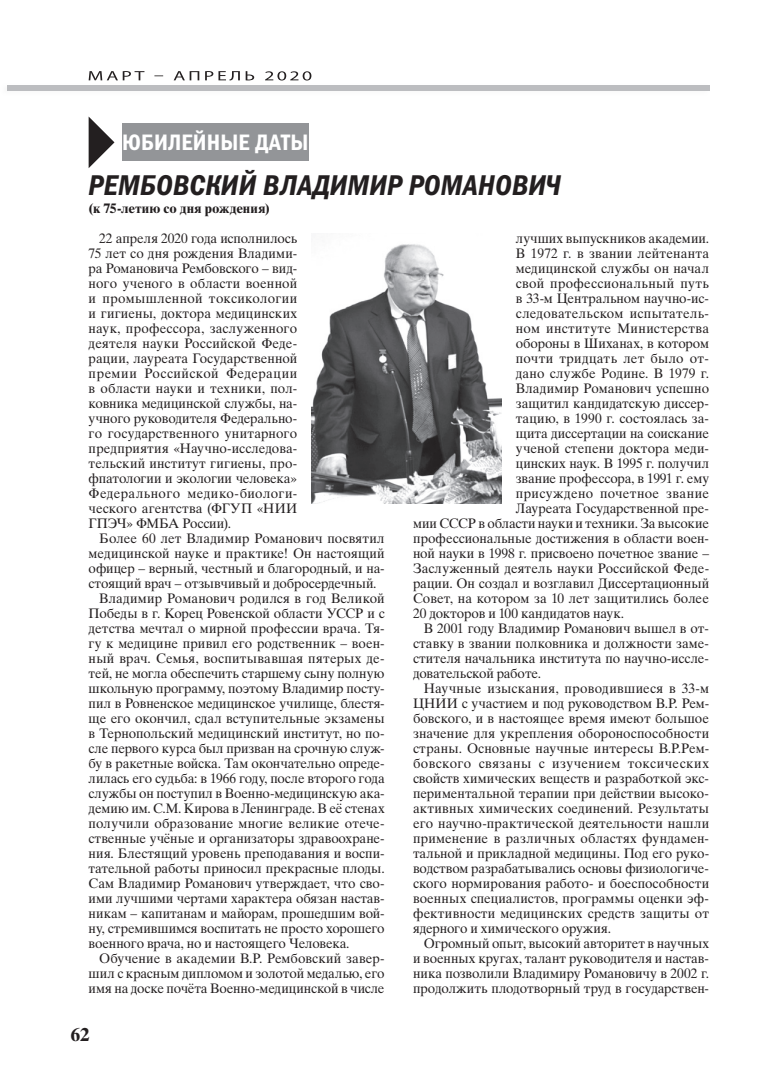
<style>
.page{position:relative;width:780px;height:1088px;background:#fff}
.page>*{position:absolute;margin:0;border:0;box-sizing:border-box;transform-origin:0 0}
.t1{font:italic 28.75px "Franklin Gothic Demi Cond ITC";letter-spacing:.01em;color:#231f20}
.t2{font:22.5px "Franklin Gothic Demi Cond ITC";letter-spacing:.01em;color:#fff}
.t3{font:700 18.75px "Times Ten Cyr";color:#231f20}
.t4{font:13.75px/15px "Times Ten Cyr Upright";letter-spacing:.005em;color:#231f20;text-align:justify}
.t5{font:13.75px "Times Ten Cyr Upright";letter-spacing:-.015em;color:#231f20}
.t6{font:13.75px "Times Ten Cyr Upright";letter-spacing:.025em;color:#231f20}
.t7{font:13.75px "Times Ten Cyr Upright";letter-spacing:.035em;color:#231f20}
.t8{font:700 13.75px "Times Ten Cyr";color:#231f20}
</style>
<div class="page">
<div style="left:7px;top:85px;width:702px;height:5px;background:#bcbdc0"></div>
<svg style="left:89px;top:71px;width:222px;height:10px"></svg>
<svg style="left:89px;top:117px;width:25px;height:51px"></svg>
<div style="left:122px;top:123px;width:186px;height:38px;background:#939598"></div>
<img style="left:311px;top:244px;width:190px;height:259px">
<h2 class="t2" style="left:122px;top:129px;width:188px">ЮБИЛЕЙНЫЕ ДАТЫ</h2>
<h1 class="t1" style="left:89px;top:168px;width:473px">РЕМБОВСКИЙ ВЛАДИМИР РОМАНОВИЧ</h1>
<p class="t8" style="left:89px;top:200px;width:183px">(к 75-летию со дня рождения)</p>
<p class="t4" style="left:89px;top:231px;width:210px;text-indent:11px">22 апреля 2020 года исполнилось 75 лет со дня рожден ия Владими&shy;ра Романовича Рембовского – вид&shy;ного ученого в области военной и промышленной токсикологии и гигиены, доктора медицинских наук, профессора, заслуженного деятеля науки Российской Феде&shy;рации, лауреата Государственной премии Российской Федерации в области науки и техники, пол&shy;ковника медицинской службы, на&shy;учного руководителя Федерально&shy;го государственного унитарного предприятия «Научно-исследова&shy;тельский институт гигиены, про&shy;фпатологии и экологии человека» Федерального медико-биологи&shy;ческого агентства (ФГУП «НИИ ГПЭЧ» ФМБА России).</p>
<p class="t4" style="left:99px;top:531px;width:287px">Более 60 лет Владимир Романович посвятил</p>
<p class="t4" style="left:89px;top:546px;width:297px">медицинской науке и практике! Он настоящий</p>
<p class="t4" style="left:89px;top:561px;width:297px">офицер – верный, честный и благородный, и на-</p>
<p class="t4" style="left:89px;top:576px;width:289px">стоящий врач – отзывчивый и добросердечный.</p>
<p class="t4" style="left:99px;top:591px;width:287px">Владимир Романович родился в год Великой</p>
<p class="t4" style="left:89px;top:606px;width:297px">Победы в г. Корец Ровенской области УССР и с</p>
<p class="t4" style="left:89px;top:621px;width:297px">детства мечтал о мирной профессии врача. Тя-</p>
<p class="t4" style="left:89px;top:636px;width:297px">гу к медицине привил его родственник – воен-</p>
<p class="t4" style="left:89px;top:651px;width:297px">ный врач. Семья, воспитывавшая пятерых де-</p>
<p class="t4" style="left:89px;top:666px;width:297px">тей, не могла обеспечить старшему сыну полную</p>
<p class="t4" style="left:89px;top:681px;width:297px">школьную программу, поэтому Владимир посту-</p>
<p class="t4" style="left:89px;top:696px;width:297px">пил в Ровненское медицинское училище, блестя-</p>
<p class="t4" style="left:89px;top:711px;width:297px">ще его окончил, сдал вступительные экзамены</p>
<p class="t4" style="left:89px;top:726px;width:297px">в Тернопольский медицинский институт, но по-</p>
<p class="t4" style="left:89px;top:741px;width:297px">сле первого курса был призван на срочную служ-</p>
<p class="t5" style="left:89px;top:755px;width:297px">бу в ракетные войска. Там окончательно опреде-</p>
<p class="t4" style="left:89px;top:771px;width:297px">лилась его судьба: в 1966 году, после второго года</p>
<p class="t4" style="left:89px;top:786px;width:297px">службы он поступил в Военно-медицинскую ака-</p>
<p class="t4" style="left:89px;top:801px;width:297px">демию им. С.М. Кирова в Ленинграде. В её стенах</p>
<p class="t4" style="left:89px;top:816px;width:297px">получили образование многие великие отече-</p>
<p class="t4" style="left:89px;top:831px;width:297px">ственные учёные и организаторы здравоохране-</p>
<p class="t4" style="left:89px;top:846px;width:297px">ния. Блестящий уровень преподавания и воспи-</p>
<p class="t4" style="left:89px;top:861px;width:297px">тательной работы приносил прекрасные плоды.</p>
<p class="t4" style="left:89px;top:876px;width:297px">Сам Владимир Романович утверждает, что сво-</p>
<p class="t4" style="left:89px;top:891px;width:297px">ими лучшими чертами характера обязан настав-</p>
<p class="t4" style="left:89px;top:906px;width:297px">никам – капитанам и майорам, прошедшим вой-</p>
<p class="t4" style="left:89px;top:921px;width:297px">ну, стремившимся воспитать не просто хорошего</p>
<p class="t5" style="left:89px;top:935px;width:262px">военного врача, но и настоящего Человека.</p>
<p class="t4" style="left:99px;top:951px;width:287px">Обучение в академии В.Р. Рембовский завер-</p>
<p class="t5" style="left:89px;top:965px;width:297px">шил с красным дипломом и золотой медалью, его</p>
<p class="t5" style="left:89px;top:980px;width:297px">имя на доске почёта Военно-медицинской в числе</p>
<h3 class="t3" style="left:71px;top:1023px;width:20px">62</h3>
<p class="t4" style="left:516px;top:231px;width:195px">лучших выпускников академии.</p>
<p class="t4" style="left:516px;top:246px;width:195px">В 1972 г. в звании лейтенанта</p>
<p class="t4" style="left:516px;top:261px;width:195px">медицинской службы он начал</p>
<p class="t6" style="left:516px;top:275px;width:195px">свой профессиональный путь</p>
<p class="t4" style="left:516px;top:291px;width:195px">в 33-м Центральном научно-ис-</p>
<p class="t4" style="left:516px;top:306px;width:195px">следовательском испытатель-</p>
<p class="t7" style="left:516px;top:320px;width:195px">ном институте Министерства</p>
<p class="t4" style="left:516px;top:336px;width:195px">обороны в Шиханах, в котором</p>
<p class="t4" style="left:516px;top:351px;width:195px">почти тридцать лет было от-</p>
<p class="t4" style="left:516px;top:366px;width:195px">дано службе Родине. В 1979 г.</p>
<p class="t4" style="left:516px;top:381px;width:195px">Владимир Романович успешно</p>
<p class="t4" style="left:516px;top:396px;width:195px">защитил кандидатскую диссер-</p>
<p class="t4" style="left:516px;top:411px;width:195px">тацию, в 1990 г. состоялась за-</p>
<p class="t4" style="left:516px;top:426px;width:195px">щита диссертации на соискание</p>
<p class="t4" style="left:516px;top:441px;width:195px">ученой степени доктора меди-</p>
<p class="t4" style="left:516px;top:456px;width:195px">цинских наук. В 1995 г. получил</p>
<p class="t4" style="left:516px;top:471px;width:195px">звание профессора, в 1991 г. ему</p>
<p class="t4" style="left:516px;top:486px;width:195px">присуждено почетное звание</p>
<p class="t4" style="left:516px;top:501px;width:195px">Лауреата Государственной пре-</p>
<p class="t4" style="left:413px;top:516px;width:297px">мии СССР в области науки и техники. За высокие</p>
<p class="t4" style="left:413px;top:531px;width:297px">профессиональные достижения в области воен-</p>
<p class="t4" style="left:413px;top:546px;width:297px">ной науки в 1998 г. присвоено почетное звание –</p>
<p class="t4" style="left:413px;top:561px;width:297px">Заслуженный деятель науки Российской Феде-</p>
<p class="t4" style="left:413px;top:576px;width:297px">рации. Он создал и возглавил Диссертационный</p>
<p class="t4" style="left:413px;top:591px;width:297px">Совет, на котором за 10 лет защитились более</p>
<p class="t4" style="left:413px;top:606px;width:212px">20 докторов и 100 кандидатов наук.</p>
<p class="t4" style="left:423px;top:621px;width:287px">В 2001 году Владимир Романович вышел в от-</p>
<p class="t4" style="left:413px;top:636px;width:297px">ставку в звании полковника и должности заме-</p>
<p class="t4" style="left:413px;top:651px;width:297px">стителя начальника института по научно-иссле-</p>
<p class="t4" style="left:413px;top:666px;width:129px">довательской работе.</p>
<p class="t4" style="left:423px;top:681px;width:287px">Научные изыскания, проводившиеся в 33-м</p>
<p class="t4" style="left:413px;top:696px;width:297px">ЦНИИ с участием и под руководством В.Р. Рем-</p>
<p class="t4" style="left:413px;top:711px;width:297px">бовского, и в настоящее время имеют большое</p>
<p class="t4" style="left:413px;top:726px;width:297px">значение для укрепления обороноспособности</p>
<p class="t4" style="left:413px;top:741px;width:297px">страны. Основные научные интересы В.Р.Рем-</p>
<p class="t7" style="left:413px;top:755px;width:297px">бовского связаны с изучением токсических</p>
<p class="t4" style="left:413px;top:771px;width:297px">свойств химических веществ и разработкой экс-</p>
<p class="t4" style="left:413px;top:786px;width:297px">периментальной терапии при действии высоко-</p>
<p class="t4" style="left:413px;top:801px;width:297px">активных химических соединений. Результаты</p>
<p class="t4" style="left:413px;top:816px;width:297px">его научно-практической деятельности нашли</p>
<p class="t4" style="left:413px;top:831px;width:297px">применение в различных областях фундамен-</p>
<p class="t4" style="left:413px;top:846px;width:297px">тальной и прикладной медицины. Под его руко-</p>
<p class="t5" style="left:413px;top:860px;width:297px">водством разрабатывались основы физиологиче-</p>
<p class="t4" style="left:413px;top:876px;width:297px">ского нормирования работо- и боеспособности</p>
<p class="t4" style="left:413px;top:891px;width:297px">военных специалистов, программы оценки эф-</p>
<p class="t6" style="left:413px;top:905px;width:297px">фективности медицинских средств защиты от</p>
<p class="t4" style="left:413px;top:921px;width:199px">ядерного и химического оружия.</p>
<p class="t4" style="left:423px;top:936px;width:287px">Огромный опыт, высокий авторитет в научных</p>
<p class="t4" style="left:413px;top:951px;width:297px">и военных кругах, талант руководителя и настав-</p>
<p class="t4" style="left:413px;top:966px;width:297px">ника позволили Владимиру Романовичу в 2002 г.</p>
<p class="t4" style="left:413px;top:981px;width:297px">продолжить плодотворный труд в государствен-</p>
</div>
